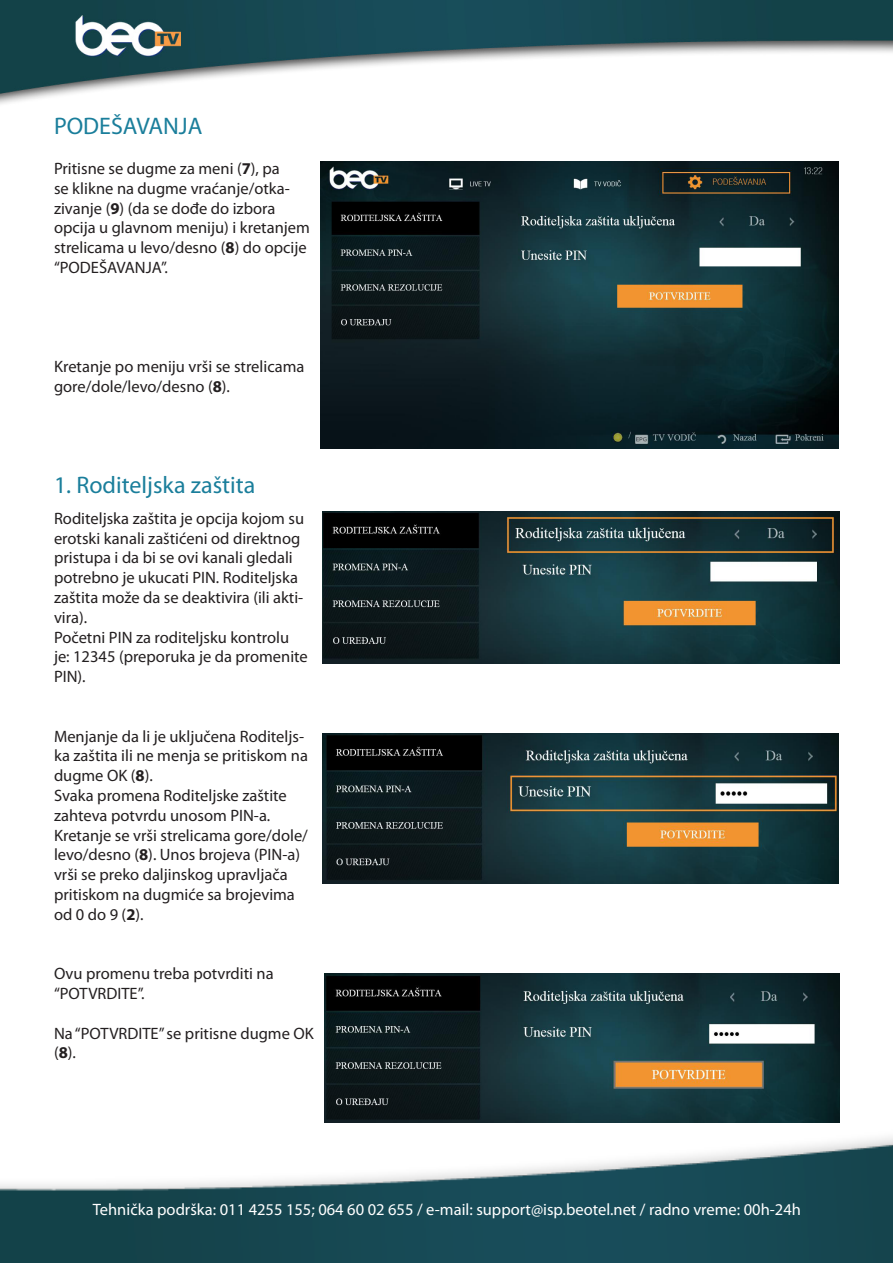
<style>
.page{position:relative;width:893px;height:1263px;background:#fff}
.page>*{position:absolute;margin:0;border:0;box-sizing:border-box;transform-origin:0 0}
.t1{font:24px "Myriad Pro";color:#1a7e9b}
.t2{font:16.5px/19.8px "Myriad Pro";color:#231f20}
.t3{font:16.5px "Myriad Pro";color:#fff}
.s1{font-weight:700}
</style>
<div class="page">
<img style="left:0;top:0;width:893px;height:104px">
<img style="left:0;top:1137px;width:893px;height:126px">
<img style="left:320px;top:162px;width:519px;height:286px">
<img style="left:323px;top:512px;width:516px;height:151px">
<img style="left:323px;top:733px;width:516px;height:151px">
<img style="left:324px;top:974px;width:516px;height:149px">
<p class="t1" style="left:54px;top:111px;width:150px">PODEŠAVANJA</p>
<p class="t2" style="left:54px;top:158px;width:257px">Pritisne se dugme za meni (<span class="s1">7</span>), pa<br>se klikne na dugme vraćanje/otka&shy;zivanje (<span class="s1">9</span>) (da se dođe do izbora opcija u glavnom meniju) i kretanjem strelicama u levo/desno (<span class="s1">8</span>) do opcije “PODEŠAVANJA”.</p>
<p class="t2" style="left:54px;top:356px;width:252px">Kretanje po meniju vrši se strelicama gore/dole/levo/desno (<span class="s1">8</span>).</p>
<p class="t1" style="left:54px;top:470px;width:203px">1. Roditeljska zaštita</p>
<p class="t2" style="left:54px;top:508px;width:252px">Roditeljska zaštita je opcija kojom su erotski kanali zaštićeni od direktnog pristupa i da bi se ovi kanali gledali potrebno je ukucati PIN. Roditeljska zaštita može da se deaktivira (ili akti&shy;vira).</p>
<p class="t2" style="left:54px;top:627px;width:255px">Početni PIN za roditeljsku kontrolu je: 12345 (preporuka je da promenite<br>PIN).</p>
<p class="t2" style="left:54px;top:726px;width:255px">Menjanje da li je uključena Roditeljs&shy;ka zaštita ili ne menja se pritiskom na dugme OK (<span class="s1">8</span>).</p>
<p class="t2" style="left:54px;top:785px;width:234px">Svaka promena Roditeljske zaštite zahteva potvrdu unosom PIN-a.</p>
<p class="t2" style="left:54px;top:825px;width:255px">Kretanje se vrši strelicama gore/dole/ levo/desno (<span class="s1">8</span>). Unos brojeva (PIN-a) vrši se preko daljinskog upravljača pritiskom na dugmiće sa brojevima od 0 do 9 (<span class="s1">2</span>).</p>
<p class="t2" style="left:54px;top:963px;width:221px">Ovu promenu treba potvrditi na “POTVRDITE”.</p>
<p class="t2" style="left:54px;top:1023px;width:261px">Na “POTVRDITE” se pritisne dugme OK (<span class="s1">8</span>).</p>
<p class="t3" style="left:93px;top:1200px;width:710px">Tehnička podrška: 011 4255 155; 064 60 02 655 / e-mail: support@isp.beotel.net / radno vreme: 00h-24h</p>
</div>
